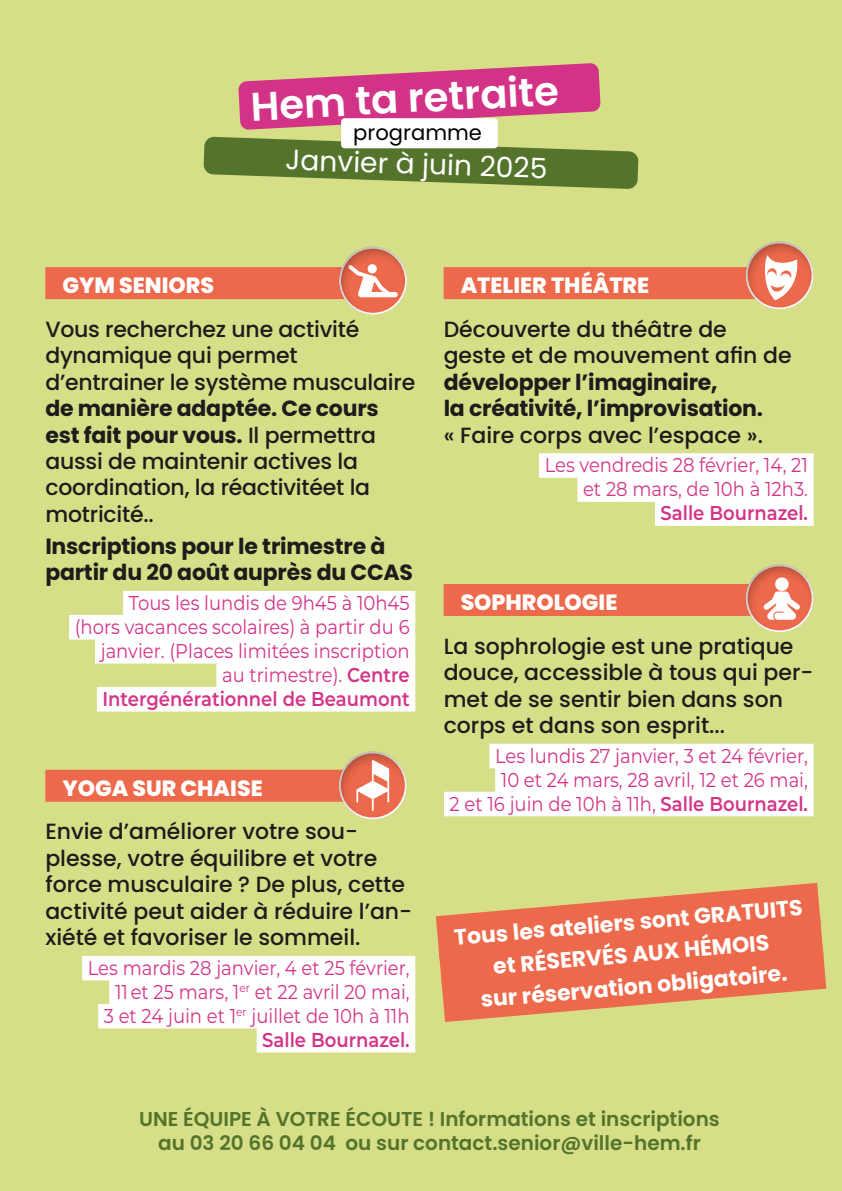
<style>
.page{position:relative;width:842px;height:1191px;background:#d6de88}
.page>*{position:absolute;margin:0;border:0;box-sizing:border-box;transform-origin:0 0}
.t1{font:600 40px "Poppins";color:#fff}
.t2{font:28.2px "Poppins";color:#fff}
.t3{font:500 22px/26.4px "Poppins";color:#1c1c1b}
.t4{font:700 22px/26.4px "Poppins";letter-spacing:-.01em;color:#1c1c1b}
.t5{font:700 22px/32px "Poppins";color:#fff;text-align:center}
.t6{font:500 22px/26.4px "Poppins";color:#1b1b1a}
.t7{font:800 22px "Poppins";color:#fff}
.t8{font:21.2px "Poppins";color:#000}
.t9{font:20px/24px "Montserrat";color:#d43487;text-align:right;scale:.9 1}
.t10{font:20px/24px "Montserrat";color:#d43387;text-align:right;scale:.9 1}
.t11{font:600 20px/23.6px "Poppins";color:#54742b;text-align:center}
.t12{font:600 20px "Montserrat";color:#d43487;scale:.9 1}
.s1{font-weight:700}
.s2{font-weight:600;color:#d43487}
.s3{font-weight:600}
</style>
<div class="page">
<div style="left:45px;top:267px;width:342px;height:32px;background:#ed694b"></div>
<div style="left:123px;top:591px;width:292px;height:24px;background:#fff"></div>
<div style="left:69px;top:615px;width:346px;height:24px;background:#fff"></div>
<div style="left:95px;top:639px;width:320px;height:24px;background:#fff"></div>
<div style="left:216px;top:663px;width:199px;height:24px;background:#fff"></div>
<div style="left:97px;top:687px;width:318px;height:24px;background:#fff"></div>
<div style="left:45px;top:769px;width:342px;height:32px;background:#ed694b"></div>
<div style="left:82px;top:956px;width:333px;height:24px;background:#fff"></div>
<div style="left:109px;top:980px;width:306px;height:24px;background:#fff"></div>
<div style="left:98px;top:1004px;width:317px;height:24px;background:#fff"></div>
<div style="left:257px;top:1028px;width:158px;height:24px;background:#fff"></div>
<div style="left:444px;top:267px;width:341px;height:32px;background:#ed694b"></div>
<div style="left:539px;top:453px;width:275px;height:25px;background:#fff"></div>
<div style="left:577px;top:477px;width:237px;height:25px;background:#fff"></div>
<div style="left:655px;top:501px;width:159px;height:25px;background:#fff"></div>
<div style="left:444px;top:584px;width:341px;height:32px;background:#ed694b"></div>
<div style="left:489px;top:743px;width:325px;height:25px;background:#fff"></div>
<div style="left:495px;top:767px;width:319px;height:25px;background:#fff"></div>
<div style="left:444px;top:791px;width:370px;height:25px;background:#fff"></div>
<div style="left:338px;top:244px;width:72px;height:72px;background:#000;opacity:.3"></div>
<div style="left:744px;top:562px;width:72px;height:72px;background:#000;opacity:.3"></div>
<svg style="left:392px;top:883px;width:426px;height:73px"></svg>
<svg style="left:395px;top:890px;width:426px;height:66px"></svg>
<svg style="left:398px;top:922px;width:429px;height:124px"></svg>
<div style="left:744px;top:239px;width:72px;height:72px;background:#000;opacity:.3"></div>
<svg style="left:765px;top:255px;width:33px;height:45px"></svg>
<div style="left:337px;top:749px;width:72px;height:72px;background:#000;opacity:.3"></div>
<svg style="left:356px;top:760px;width:33px;height:51px"></svg>
<svg style="left:238px;top:63px;width:363px;height:67px"></svg>
<svg style="left:204px;top:137px;width:434px;height:52px"></svg>
<div style="left:341px;top:118px;width:157px;height:30px;background:#fff;border-radius:4px"></div>
<h1 class="t1" style="left:249px;top:83px;width:310px;rotate:-3deg">Hem ta retraite</h1>
<p class="t2" style="left:286px;top:143px;width:263px;rotate:2deg">Janvier à juin 2025</p>
<p class="t8" style="left:353px;top:121px;width:130px">programme</p>
<p class="t7" style="left:62px;top:273px;width:153px">GYM SENIORS</p>
<p class="t3" style="left:45px;top:316px;width:371px">Vous recherchez une activité dynamique qui permet d’entrainer le système musculaire</p>
<p class="t3" style="left:45px;top:395px;width:335px"><span class="s1">de manière adaptée. Ce cours est fait pour vous.</span> Il permettra aussi de maintenir actives la coordination, la réactivitéet la motricité..</p>
<p class="t4" style="left:45px;top:533px;width:369px">Inscriptions pour le trimestre à partir du 20 août auprès du CCAS</p>
<p class="t10" style="left:75px;top:590px;width:374px">Tous les lundis de 9h45 à 10h45<br>(hors vacances scolaires) à partir du 6 janvier. (Places limitées inscription au trimestre). <span class="s2">Centre<br>Intergénérationnel de Beaumont</span></p>
<p class="t7" style="left:62px;top:775px;width:202px">YOGA SUR CHAISE</p>
<p class="t3" style="left:45px;top:818px;width:368px">Envie d’améliorer votre sou&shy;plesse, votre équilibre et votre force musculaire ? De plus, cette activité peut aider à réduire l’an&shy;xiété et favoriser le sommeil.</p>
<p class="t9" style="left:88px;top:955px;width:359px">Les mardis 28 janvier, 4 et 25 février,<br>11 et 25 mars, 1<sup>er</sup> et 22 avril 20 mai,<br>3 et 24 juin et 1<sup>er</sup> juillet de 10h à 11h<br><span class="s3">Salle Bournazel.</span></p>
<p class="t7" style="left:461px;top:273px;width:190px">ATELIER THÉÂTRE</p>
<p class="t6" style="left:444px;top:316px;width:349px">Découverte du théâtre de geste et de mouvement afin de</p>
<p class="t4" style="left:444px;top:369px;width:321px">développer l’imaginaire,<br>la créativité, l’improvisation.</p>
<p class="t6" style="left:444px;top:422px;width:321px">« Faire corps avec l’espace ».</p>
<p class="t9" style="left:545px;top:452px;width:294px">Les vendredis 28 février, 14, 21 et 28 mars, de 10h à 12h3.</p>
<p class="t12" style="left:661px;top:499px;width:165px">Salle Bournazel.</p>
<p class="t7" style="left:461px;top:590px;width:158px">SOPHROLOGIE</p>
<p class="t3" style="left:444px;top:633px;width:371px">La sophrologie est une pratique douce, accessible à tous qui per&shy;met de se sentir bien dans son corps et dans son esprit...</p>
<p class="t9" style="left:450px;top:743px;width:400px">Les lundis 27 janvier, 3 et 24 février,<br>10 et 24 mars, 28 avril, 12 et 26 mai,<br>2 et 16 juin de 10h à 11h, <span class="s3">Salle Bournazel.</span></p>
<p class="t5" style="left:453px;top:922px;width:351px;rotate:-5deg">Tous les ateliers sont GRATUITS et RÉSERVÉS AUX HÉMOIS<br>sur réservation obligatoire.</p>
<p class="t11" style="left:139px;top:1107px;width:582px">UNE ÉQUIPE À VOTRE ÉCOUTE ! Informations et inscriptions au 03 20 66 04 04 ou sur contact.senior@ville-hem.fr</p>
</div>
